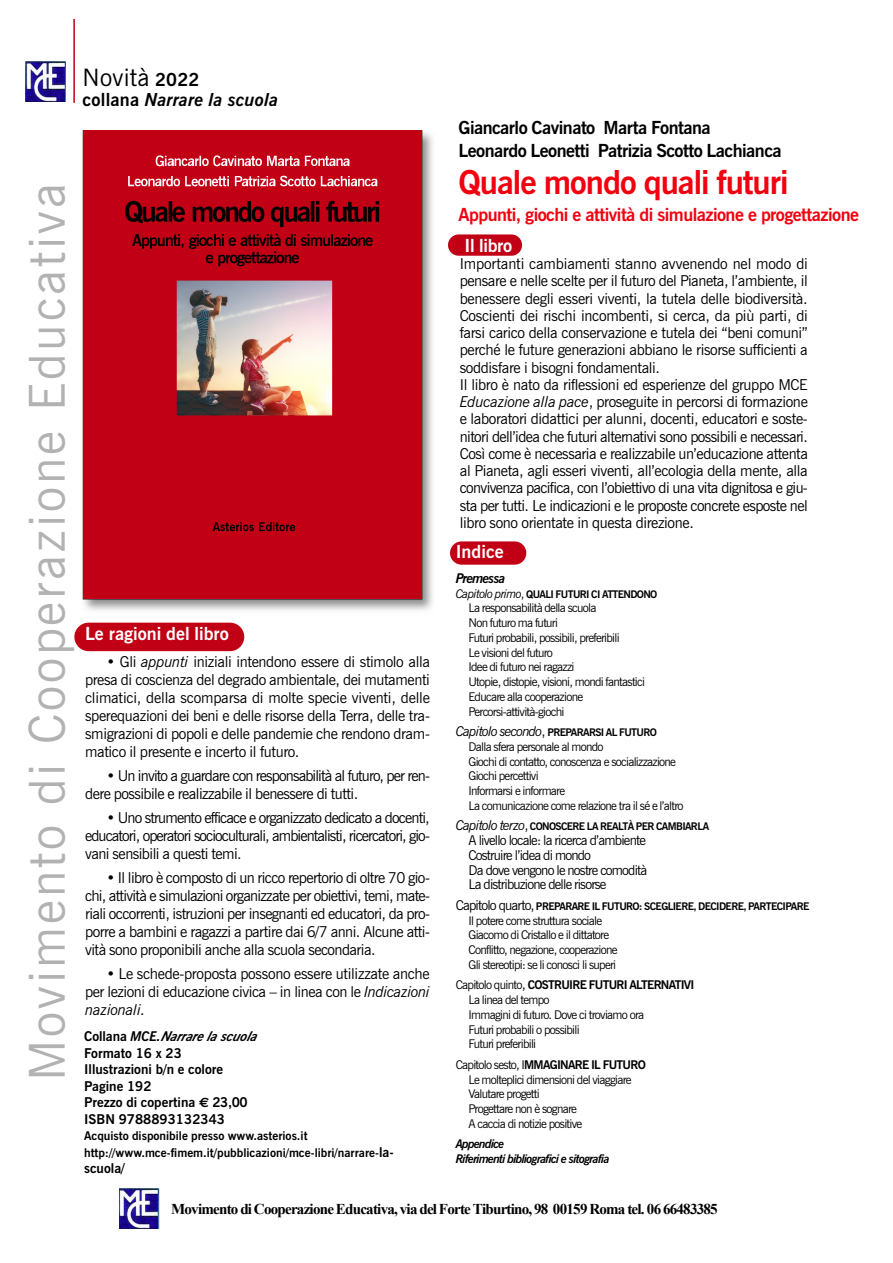
<style>
.page{position:relative;width:893px;height:1263px;background:#fff}
.page>*{position:absolute;margin:0;border:0;box-sizing:border-box;transform-origin:0 0}
.t1{font:49.5px "News Gothic BT";letter-spacing:.06em;color:#b2b2b2}
.t2{font:700 33px "News Gothic BT";letter-spacing:-.03em;color:#f2000f}
.t3{font:24px "News Gothic BT";letter-spacing:.01em;color:#000}
.t4{font:700 18px/22.5px "News Gothic BT";letter-spacing:-.03em;color:#000}
.t5{font:700 18px "News Gothic BT";letter-spacing:-.03em;color:#f2000f}
.t6{font:700 18px "News Gothic BT";color:#fff}
.t7{font:italic 700 18px "News Gothic BT";letter-spacing:.01em;color:#000}
.t8{font:15px/17.2px "News Gothic BT";letter-spacing:-.025em;color:#000;text-align:justify}
.t9{font:15px/18px "News Gothic BT";letter-spacing:-.055em;color:#000}
.t10{font:700 15px "Times New Roman";letter-spacing:-.05em;color:#000}
.t11{font:700 13.5px/16.5px "News Gothic BT";color:#000}
.t12{font:13.5px/14.7px "News Gothic BT";letter-spacing:-.06em;color:#000}
.t13{font:italic 700 13.5px "News Gothic BT";letter-spacing:-.06em;color:#000}
.t14{font:12px/14.7px "News Gothic BT";letter-spacing:-.06em;color:#000}
.t15{font:700 12px/16.5px "News Gothic BT";color:#000}
.t16{font:italic 700 12px/14.7px "News Gothic BT";letter-spacing:-.06em;color:#000}
.t17{font:700 10.5px "News Gothic BT";letter-spacing:-.06em;color:#000}
.s1{font-weight:700;font-size:18px}
.s2{font-style:normal}
.s3{font-style:italic}
.s4{font-family:"Euro Sans"}
.s5{font-size:13.5px}
.s6{font-weight:400;font-style:italic;font-size:12px}
.s7{font-weight:400;font-size:12px}
.s8{font-weight:400;font-style:italic;font-size:13.5px}
.s9{font-weight:400;font-size:13.5px}
.s10{font-weight:700}
</style>
<div class="page">
<img style="left:82px;top:130px;width:351px;height:481px">
<img style="left:83px;top:131px;width:338px;height:468px">
<svg style="left:448px;top:234px;width:74px;height:22px;background:#c7172a"></svg>
<div style="left:74px;top:623px;width:170px;height:28px;background:#c20015"></div>
<img style="left:26px;top:61px;width:40px;height:41px">
<svg style="left:73px;top:19px;width:2px;height:84px"></svg>
<img style="left:119px;top:1188px;width:40px;height:41px">
<svg style="left:450px;top:541px;width:76px;height:24px;background:#c7172a"></svg>
<h3 class="t3" style="left:83px;top:63px;width:118px">Novità <span class="s1">2022</span></h3>
<p class="t7" style="left:83px;top:88px;width:197px"><span class="s2">collana</span> Narrare la scuola</p>
<h1 class="t1" style="left:17px;top:1081px;width:900px;rotate:-90deg">Movimento di Cooperazione Educativa</h1>
<p class="t6" style="left:85px;top:622px;width:145px">Le ragioni del libro</p>
<p class="t8" style="left:85px;top:652px;width:346px;line-height:18px;text-indent:21px">• Gli <span class="s3">appunti</span> iniziali intendono essere di stimolo alla presa di coscienza del degrado ambientale, dei mutamenti climatici, della scomparsa di molte specie viventi, delle sperequazioni dei beni e delle risorse della Terra, delle tra&shy;smigrazioni di popoli e delle pandemie che rendono dram&shy;matico il presente e incerto il futuro.</p>
<p class="t9" style="left:85px;top:766px;width:346px;text-indent:21px">• Un invito a guardare con responsabilità al futuro, per ren&shy;dere possibile e realizzabile il benessere di tutti.</p>
<p class="t8" style="left:85px;top:808px;width:346px;line-height:18px;text-indent:21px">• Uno strumento efficace e organizzato dedicato a docenti, educatori, operatori socioculturali, ambientalisti, ricercatori, gio&shy;vani sensibili a questi temi.</p>
<p class="t8" style="left:85px;top:868px;width:346px;line-height:18px;text-indent:21px">• Il libro è composto di un ricco repertorio di oltre 70 gio&shy;chi, attività e simulazioni organizzate per obiettivi, temi, mate&shy;riali occorrenti, istruzioni per insegnanti ed educatori, da pro&shy;porre a bambini e ragazzi a partire dai 6/7 anni. Alcune atti&shy;vità sono proponibili anche alla scuola secondaria.</p>
<p class="t8" style="left:85px;top:964px;width:346px;line-height:18px;text-indent:21px">• Le schede-proposta possono essere utilizzate anche per lezioni di educazione civica – in linea con le <span class="s3">Indicazioni nazionali.</span></p>
<p class="t11" style="left:84px;top:1028px;width:178px">C o l l a n a <span class="s3">M C E . Narrarelascuola<br></span>Formato 16 x 23<br>Illustrazioni b/n e colore<br>Pagine 192<br>Prezzo di copertina <span class="s4">e</span> 23,00<br>ISBN 9788893132343</p>
<p class="t15" style="left:84px;top:1128px;width:311px">Acquisto disponibile presso www.asterios.it http://www.mce-fimem.it/pubblicazioni/mce-libri/narrare-<span class="s5">la-</span></p>
<p class="t11" style="left:84px;top:1160px;width:42px">scuola/</p>
<p class="t4" style="left:458px;top:117px;width:325px">Giancarlo Cavinato Marta Fontana<br>Leonardo Leonetti Patrizia Scotto Lachianca</p>
<h2 class="t2" style="left:458px;top:163px;width:331px">Quale mondo quali futuri</h2>
<p class="t5" style="left:458px;top:204px;width:402px">Appunti, giochi e attività di simulazione e progettazione</p>
<p class="t6" style="left:464px;top:234px;width:49px">Il libro</p>
<p class="t8" style="left:460px;top:255px;width:350px;text-align:left">Importanti cambiamenti stanno avvenendo nel modo di pensare e nelle scelte per il futuro del Pianeta, l’ambiente, il benessere degli esseri viventi, la tutela delle biodiversità.<br>Coscienti dei rischi incombenti, si cerca, da più parti, di farsi carico della conservazione e tutela dei “beni comuni” perché le future generazioni abbiano le risorse sufficienti a soddisfare i bisogni fondamentali.<br>Il libro è nato da riflessioni ed esperienze del gruppo MCE <span class="s3">Educazione alla pace</span>, proseguite in percorsi di formazione e laboratori didattici per alunni, docenti, educatori e soste&shy;nitori dell’idea che futuri alternativi sono possibili e necessari.<br>Così come è necessaria e realizzabile un’educazione attenta al Pianeta, agli esseri viventi, all’ecologia della mente, alla convivenza pacifica, con l’obiettivo di una vita dignitosa e giu&shy;sta per tutti. Le indicazioni e le proposte concrete esposte nel libro sono orientate in questa direzione.</p>
<p class="t6" style="left:456px;top:540px;width:49px">Indice</p>
<p class="t13" style="left:456px;top:570px;width:51px">Premessa</p>
<p class="t17" style="left:456px;top:587px;width:203px"><span class="s6">Capitolo primo</span><span class="s7">,</span> QUALI FUTURI CI ATTENDONO</p>
<p class="t14" style="left:468px;top:601px;width:178px">La responsabilità della scuola<br>Non futuro ma futuri<br>Futuri probabili, possibili, preferibili<br>Le visioni del futuro<br>Idee di futuro nei ragazzi<br>Utopie, distopie, visioni, mondi fantastici<br>Educare alla cooperazione<br>Percorsi-attività-giochi</p>
<p class="t17" style="left:456px;top:726px;width:202px"><span class="s8">Capitolo secondo</span><span class="s9">,</span> PREPARARSI AL FUTURO</p>
<p class="t14" style="left:468px;top:739px;width:217px">Dalla sfera personale al mondo<br>Giochi di contatto, conoscenza e socializzazione Giochi percettivi<br>Informarsi e informare<br>La comunicazione come relazione tra il sé e l’altro</p>
<p class="t17" style="left:456px;top:820px;width:255px"><span class="s8">Capitolo terzo</span><span class="s9">,</span> CONOSCERE LA REALTÀ PER CAMBIARLA</p>
<p class="t12" style="left:468px;top:833px;width:180px">A livello locale: la ricerca d’ambiente Costruire l’idea di mondo<br>Da dove vengono le nostre comodità La distribuzione delle risorse</p>
<p class="t17" style="left:456px;top:900px;width:355px"><span class="s9">Capitolo quarto,</span> PREPARARE IL FUTURO: SCEGLIERE, DECIDERE, PARTECIPARE</p>
<p class="t14" style="left:468px;top:913px;width:150px">Il potere come struttura sociale Giacomo di Cristallo e il dittatore Conflitto, negazione, cooperazione Gli stereotipi: se li conosci li superi</p>
<p class="t14" style="left:468px;top:978px;width:227px;text-indent:-13px">Capitolo quinto<span class="s5">,</span> <span class="s10">COSTRUIRE FUTURI ALTERNATIVI<br></span>La linea del tempo<br>Immagini di futuro. Dove ci troviamo ora<br>Futuri probabili o possibili<br>Futuri preferibili</p>
<p class="t14" style="left:468px;top:1057px;width:179px;text-indent:-13px">Capitolo sesto, I<span class="s10">MMAGINARE IL FUTURO<br></span>Le molteplici dimensioni del viaggiare<br>Valutare progetti<br>Progettare non è sognare<br>A caccia di notizie positive</p>
<p class="t16" style="left:456px;top:1137px;width:155px">Appendice<br>Riferimenti bibliografici e sitografia</p>
<p class="t10" style="left:171px;top:1200px;width:548px">Movimento di Cooperazione Educativa, via del Forte Tiburtino, 98 00159 Roma tel. 06 66483385</p>
</div>
